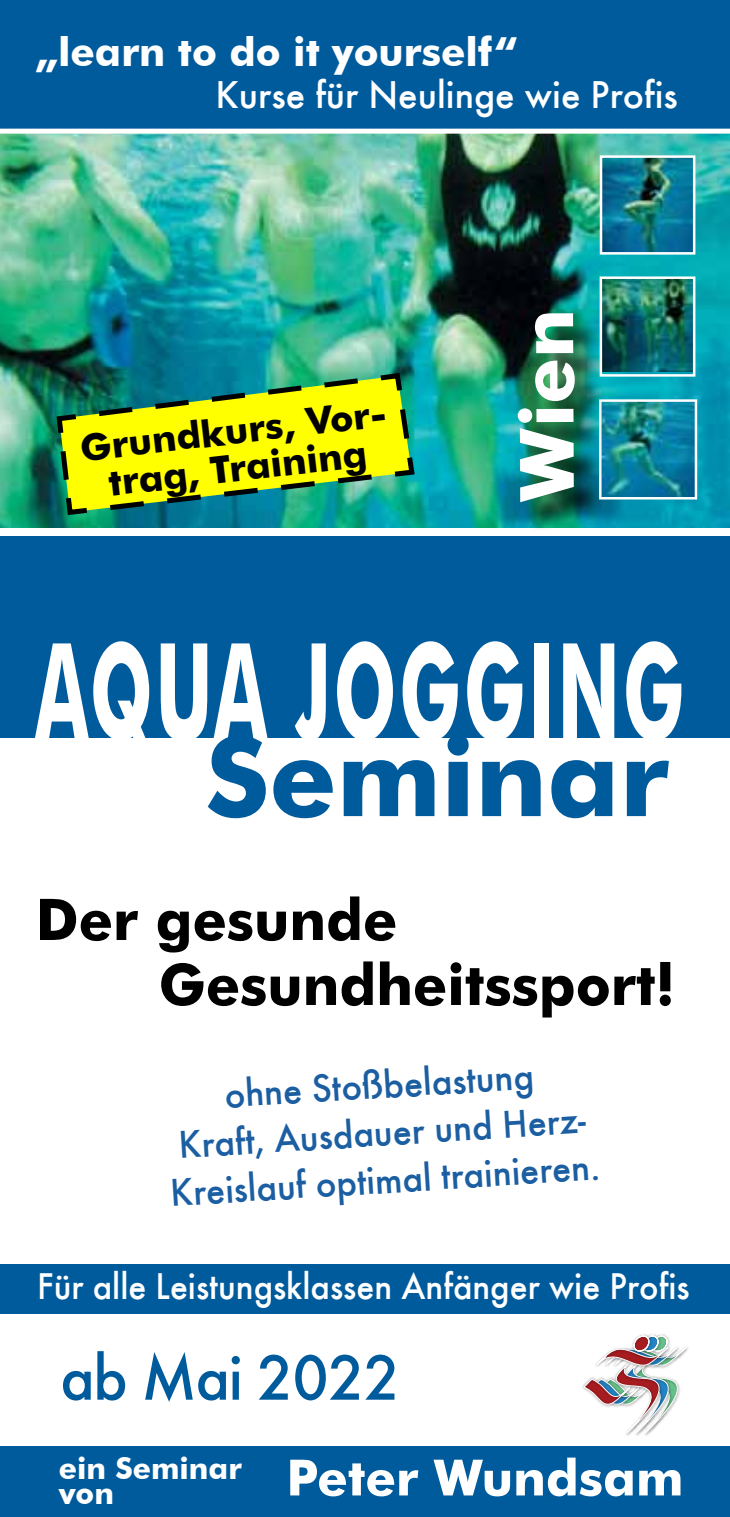
<style>
.page{position:relative;width:730px;height:1517px;background:#fff}
.page>*{position:absolute;margin:0;border:0;box-sizing:border-box;transform-origin:0 0}
.t1{font:700 133px "Futura BT";letter-spacing:.04em;color:#fff;scale:.55 1}
.t2{font:700 110px "Futura BT";color:#005b9d}
.t3{font:700 75px "Futura BT";color:#fff}
.t4{font:500 66.5px "Futura";letter-spacing:-.02em;color:#005b9d}
.t5{font:700 57.5px/65px "Futura BT";color:#000}
.t6{font:700 50px "Futura BT";color:#fff}
.t7{font:500 40px/47.5px "Futura";color:#1b5ea1;text-align:center}
.t8{font:500 40px "Futura";color:#fff}
.t9{font:700 40px "Futura BT";color:#fff}
.t10{font:500 38.5px "Futura";color:#fff;scale:.96 1}
.t11{font:700 37.5px/37.5px "Futura BT";color:#000;text-align:center}
.t12{font:700 30px/25px "Futura BT";color:#fff}
</style>
<div class="page">
<img style="left:0;top:134px;width:730px;height:394px">
<div style="left:0;top:536px;width:730px;height:202px;background:#005b9d"></div>
<div style="left:0;top:0;width:730px;height:134px;background:#005b9d"></div>
<div style="left:0;top:1264px;width:730px;height:50px;background:#005b9d"></div>
<div style="left:0;top:1446px;width:730px;height:71px;background:#005b9d"></div>
<img style="left:603px;top:158px;width:89px;height:94px">
<div style="left:600px;top:155px;width:95px;height:100px;border:2px solid #fff"></div>
<img style="left:603px;top:279px;width:89px;height:93px">
<div style="left:600px;top:276px;width:95px;height:101px;border:2px solid #fff"></div>
<img style="left:606px;top:402px;width:88px;height:94px">
<div style="left:599px;top:399px;width:98px;height:100px;border:2px solid #fff"></div>
<div style="left:522px;top:318px;width:84px;height:214px;background:#000;opacity:.75"></div>
<img style="left:626px;top:1434px;width:23px;height:2px">
<svg style="left:583px;top:1335px;width:104px;height:99px"></svg>
<svg style="left:54px;top:370px;width:363px;height:148px;background:#9ac830"></svg>
<p class="t9" style="left:35px;top:27px;width:483px">„learn to do it yourself“</p>
<p class="t8" style="left:215px;top:72px;width:464px">Kurse für Neulinge wie Profis</p>
<p class="t11" style="left:78px;top:430px;width:312px;rotate:-7deg">Grundkurs, Vor&shy;trag, Training</p>
<h3 class="t3" style="left:501px;top:501px;width:194px;rotate:-90deg">Wien</h3>
<h1 class="t1" style="left:35px;top:610px;width:1182px">AQUA JOGGING</h1>
<h2 class="t2" style="left:206px;top:710px;width:465px">Seminar</h2>
<h3 class="t5" style="left:159px;top:886px;width:518px;text-indent:-123px">Der gesunde<br>Gesundheitssport!</h3>
<p class="t7" style="left:162px;top:1076px;width:433px;rotate:-4deg">ohne Stoßbelastung<br>Kraft, Ausdauer und Herz-<br>Kreislauf optimal trainieren.</p>
<p class="t10" style="left:37px;top:1263px;width:681px">Für alle Leistungsklassen Anfänger wie Profis</p>
<h3 class="t4" style="left:60px;top:1338px;width:341px">ab Mai 2022</h3>
<p class="t12" style="left:59px;top:1455px;width:185px">ein Seminar von</p>
<p class="t6" style="left:286px;top:1447px;width:398px">Peter Wundsam</p>
</div>
